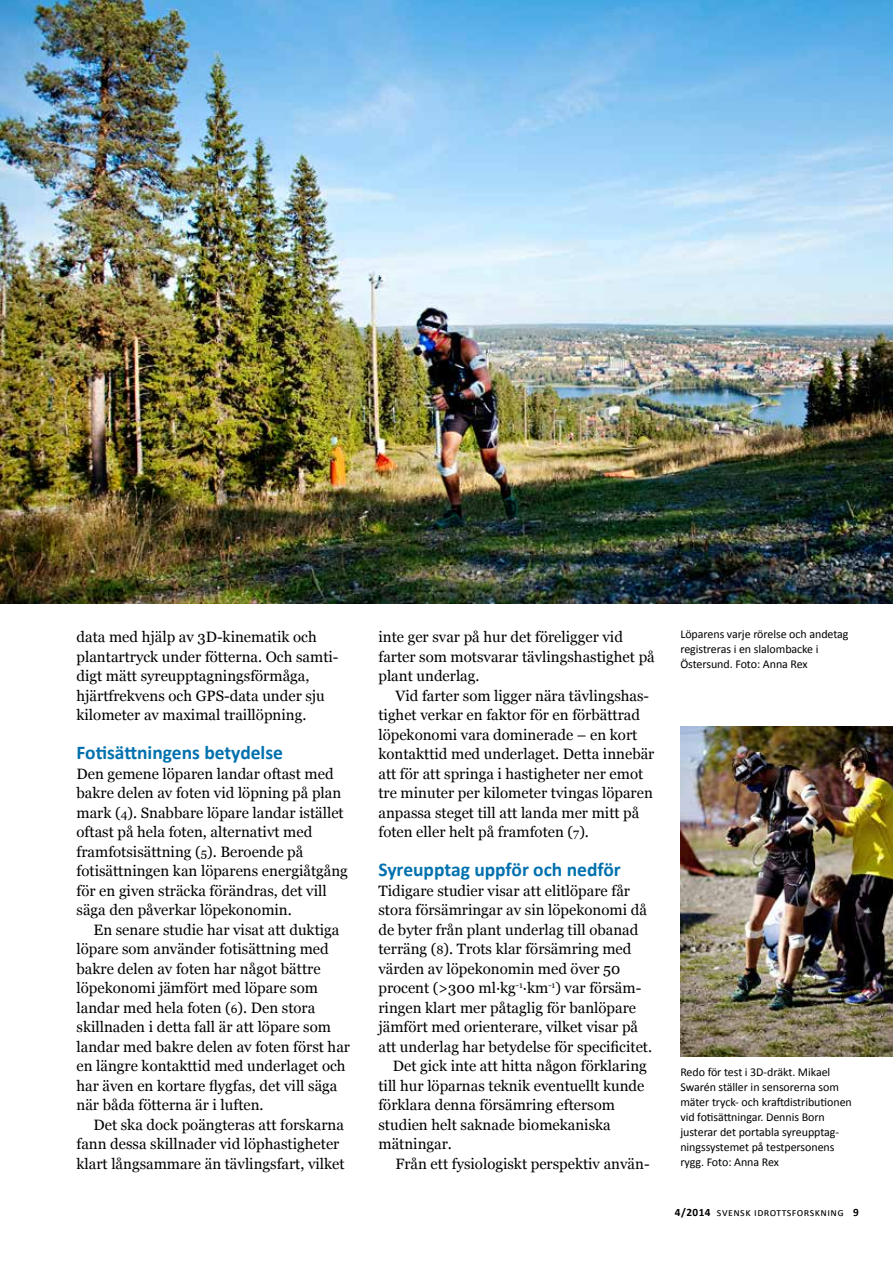
<style>
.page{position:relative;width:893px;height:1263px;background:#fff}
.page>*{position:absolute;margin:0;border:0;box-sizing:border-box;transform-origin:0 0}
.t1{font:700 19.5px "Calibri";color:#0071ae}
.t2{font:15px/19.5px "Georgia";color:#000}
.t3{font:12px/15px "Calibri";letter-spacing:-.005em;color:#000}
.t4{font:11.25px "Calibri";letter-spacing:.04em;color:#000}
.s1{font-size:12px}
.s2{font-weight:700}
</style>
<div class="page">
<img style="left:680px;top:726px;width:213px;height:331px">
<img style="left:0;top:0;width:893px;height:604px">
<p class="t2" style="left:77px;top:626px;width:264px">data med hjälp av 3D-kinematik och plantartryck under fötterna. Och samti&shy;digt mätt syreupptagningsförmåga, hjärtfrekvens och GPS-data under sju kilometer av maximal traillöpning.</p>
<h1 class="t1" style="left:77px;top:740px;width:208px">Fotisättningens betydelse</h1>
<p class="t2" style="left:77px;top:763px;width:273px">Den gemene löparen landar oftast med bakre delen av foten vid löpning på plan mark (<span class="s1">4</span>). Snabbare löpare landar istället oftast på hela foten, alternativt med framfotsisättning (<span class="s1">5</span>). Beroende på fotisättningen kan löparens energiåtgång för en given sträcka förändras, det vill säga den påverkar löpekonomin.</p>
<p class="t2" style="left:77px;top:919px;width:275px;text-indent:17px">En senare studie har visat att duktiga löpare som använder fotisättning med bakre delen av foten har något bättre löpekonomi jämfört med löpare som landar med hela foten (<span class="s1">6</span>). Den stora skillnaden i detta fall är att löpare som landar med bakre delen av foten först har en längre kontakttid med underlaget och har även en kortare flygfas, det vill säga när båda fötterna är i luften.</p>
<p class="t2" style="left:77px;top:1114px;width:270px;text-indent:17px">Det ska dock poängteras att forskarna fann dessa skillnader vid löphastigheter klart långsammare än tävlingsfart, vilket</p>
<p class="t2" style="left:378px;top:626px;width:278px">inte ger svar på hur det föreligger vid farter som motsvarar tävlingshastighet på plant underlag.</p>
<p class="t2" style="left:378px;top:685px;width:277px;text-indent:17px">Vid farter som ligger nära tävlingshas&shy;tighet verkar en faktor för en förbättrad löpekonomi vara dominerade – en kort kontakttid med underlaget. Detta innebär att för att springa i hastigheter ner emot tre minuter per kilometer tvingas löparen anpassa steget till att landa mer mitt på foten eller helt på framfoten (<span class="s1">7</span>).</p>
<h1 class="t1" style="left:378px;top:857px;width:244px">Syreupptag uppför och nedför</h1>
<p class="t2" style="left:378px;top:880px;width:253px">Tidigare studier visar att elitlöpare får</p>
<p class="t2" style="left:378px;top:899px;width:270px">stora försämringar av sin löpekonomi då</p>
<p class="t2" style="left:378px;top:919px;width:262px">de byter från plant underlag till obanad</p>
<p class="t2" style="left:378px;top:938px;width:255px">terräng (<span class="s1">8</span>). Trots klar försämring med</p>
<p class="t2" style="left:378px;top:958px;width:243px">värden av löpekonomin med över 50</p>
<p class="t2" style="left:378px;top:977px;width:264px">procent (&gt;300 ml∙kg<sup>-1</sup>∙km<sup>-1</sup>) var försäm-</p>
<p class="t2" style="left:378px;top:997px;width:259px">ringen klart mer påtaglig för banlöpare</p>
<p class="t2" style="left:378px;top:1016px;width:261px">jämfört med orienterare, vilket visar på</p>
<p class="t2" style="left:378px;top:1036px;width:275px">att underlag har betydelse för specificitet.</p>
<p class="t2" style="left:393px;top:1055px;width:255px">Det gick inte att hitta någon förklaring</p>
<p class="t2" style="left:378px;top:1075px;width:268px">till hur löparnas teknik eventuellt kunde</p>
<p class="t2" style="left:378px;top:1094px;width:238px">förklara denna försämring eftersom</p>
<p class="t2" style="left:378px;top:1114px;width:234px">studien helt saknade biomekaniska</p>
<p class="t2" style="left:378px;top:1133px;width:75px">mätningar.</p>
<p class="t2" style="left:395px;top:1153px;width:256px">Från ett fysiologiskt perspektiv använ-</p>
<p class="t3" style="left:680px;top:626px;width:170px">Löparens varje rörelse och andetag registreras i en slalombacke i<br>Östersund. Foto: Anna Rex</p>
<p class="t3" style="left:680px;top:1064px;width:173px">Redo för test i 3D-dräkt. Mikael<br>Swarén ställer in sensorerna som mäter tryck- och kraftdistributionen vid fotisättningar. Dennis Born justerar det portabla syreupptag&shy;ningssystemet på testpersonens rygg. Foto: Anna Rex</p>
<p class="t4" style="left:675px;top:1205px;width:186px"><span class="s2">4/2014</span> svensk idrottsforskning <span class="s2">9</span></p>
</div>
